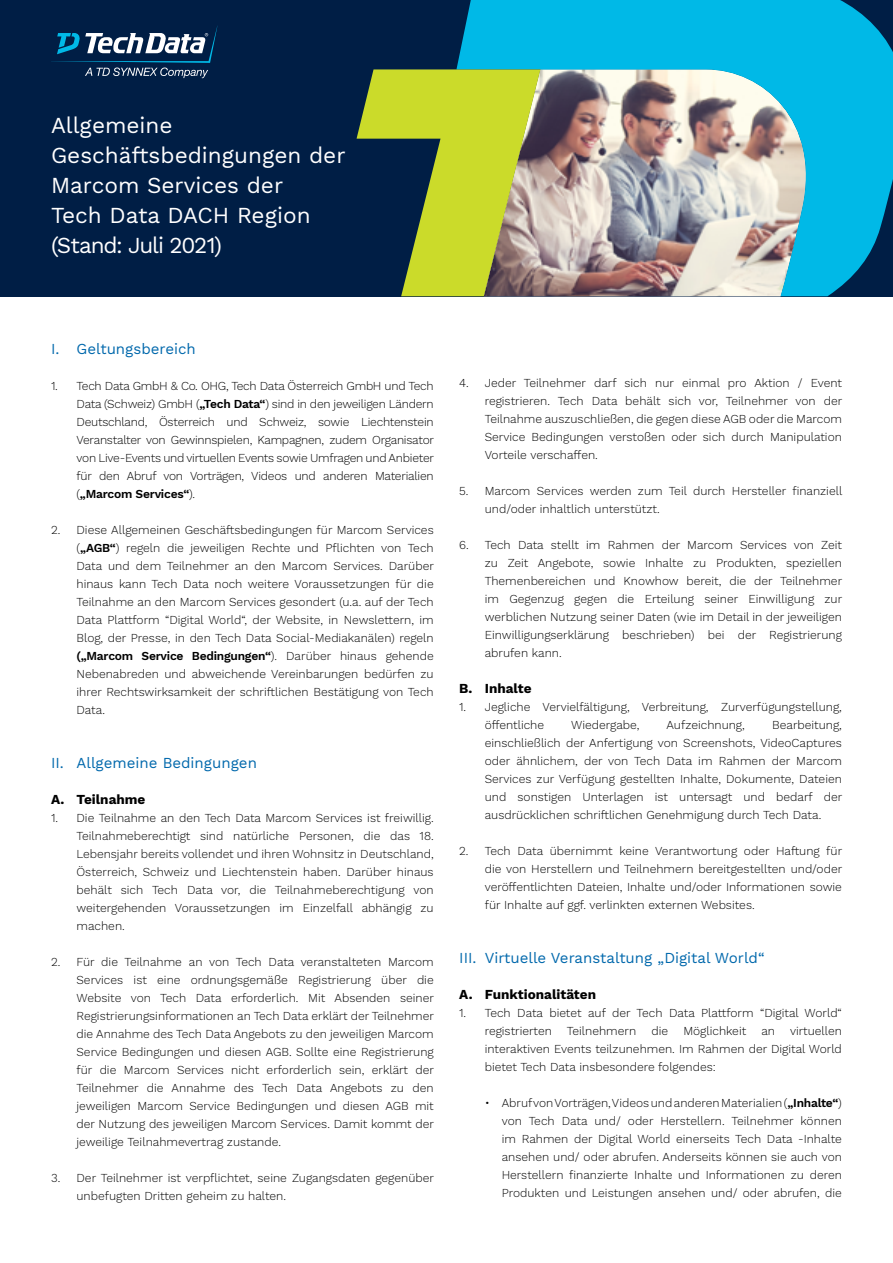
<style>
.page{position:relative;width:893px;height:1263px;background:#fff}
.page>*{position:absolute;margin:0;border:0;box-sizing:border-box;transform-origin:0 0}
.t1{font:22.5px/30px "Work Sans";color:#fff}
.t2{font:15px "Work Sans";color:#0068ac}
.t3{font:700 13.5px "Work Sans";color:#000}
.t4{font:300 12px/18px "Work Sans";color:#000;text-align:justify}
.s1{font-weight:600}
</style>
<div class="page">
<div style="left:0;top:0;width:893px;height:296px;background:#001e45"></div>
<svg style="left:456px;top:0;width:437px;height:296px;background:#60acc1"></svg>
<svg style="left:357px;top:69px;width:183px;height:227px"></svg>
<svg style="left:51px;top:27px;width:166px;height:51px"></svg>
<h1 class="t1" style="left:51px;top:112px;width:296px">Allgemeine<br>Geschäftsbedingungen der<br>Marcom Services der<br>Tech Data DACH Region (Stand: Juli 2021)</h1>
<p class="t2" style="left:51px;top:340px;width:146px">I. Geltungsbereich</p>
<p class="t4" style="left:77px;top:378px;width:359px;text-indent:-26px">1. Tech Data GmbH &amp; Co. OHG, Tech Data Österreich GmbH und Tech Data (Schweiz) GmbH (<span class="s1">„Tech Data“</span>) sind in den jeweiligen Ländern Deutschland, Österreich und Schweiz, sowie Liechtenstein Veranstalter von Gewinnspielen, Kampagnen, zudem Organisator von Live-Events und virtuellen Events sowie Umfragen und Anbieter für den Abruf von Vorträgen, Videos und anderen Materialien (<span class="s1">„Marcom Services“</span>).</p>
<p class="t4" style="left:77px;top:522px;width:359px;text-indent:-26px">2. Diese Allgemeinen Geschäftsbedingungen für Marcom Services (<span class="s1">„AGB“</span>) regeln die jeweiligen Rechte und Pflichten von Tech Data und dem Teilnehmer an den Marcom Services. Darüber hinaus kann Tech Data noch weitere Voraussetzungen für die Teilnahme an den Marcom Services gesondert (u.a. auf der Tech Data Plattform “Digital World“, der Website, in Newslettern, im Blog, der Presse, in den Tech Data Social-Mediakanälen) regeln <span class="s1">(„Marcom Service Bedingungen“</span>). Darüber hinaus gehende Nebenabreden und abweichende Vereinbarungen bedürfen zu ihrer Rechtswirksamkeit der schriftlichen Bestätigung von Tech Data.</p>
<p class="t2" style="left:51px;top:754px;width:207px">II. Allgemeine Bedingungen</p>
<p class="t3" style="left:51px;top:792px;width:96px">A. Teilnahme</p>
<p class="t4" style="left:77px;top:810px;width:359px;text-indent:-26px">1. Die Teilnahme an den Tech Data Marcom Services ist freiwillig.<br>Teilnahmeberechtigt sind natürliche Personen, die das 18.<br>Lebensjahr bereits vollendet und ihren Wohnsitz in Deutschland, Österreich, Schweiz und Liechtenstein haben. Darüber hinaus behält sich Tech Data vor, die Teilnahmeberechtigung von weitergehenden Voraussetzungen im Einzelfall abhängig zu machen.</p>
<p class="t4" style="left:77px;top:954px;width:359px;text-indent:-26px">2. Für die Teilnahme an von Tech Data veranstalteten Marcom Services ist eine ordnungsgemäße Registrierung über die Website von Tech Data erforderlich. Mit Absenden seiner Registrierungsinformationen an Tech Data erklärt der Teilnehmer die Annahme des Tech Data Angebots zu den jeweiligen Marcom Service Bedingungen und diesen AGB. Sollte eine Registrierung für die Marcom Services nicht erforderlich sein, erklärt der Teilnehmer die Annahme des Tech Data Angebots zu den jeweiligen Marcom Service Bedingungen und diesen AGB mit der Nutzung des jeweiligen Marcom Services. Damit kommt der jeweilige Teilnahmevertrag zustande.</p>
<p class="t4" style="left:77px;top:1170px;width:359px;text-indent:-26px">3. Der Teilnehmer ist verpflichtet, seine Zugangsdaten gegenüber unbefugten Dritten geheim zu halten.</p>
<p class="t4" style="left:485px;top:375px;width:359px;text-indent:-26px">4. Jeder Teilnehmer darf sich nur einmal pro Aktion / Event registrieren. Tech Data behält sich vor, Teilnehmer von der Teilnahme auszuschließen, die gegen diese AGB oder die Marcom Service Bedingungen verstoßen oder sich durch Manipulation Vorteile verschaffen.</p>
<p class="t4" style="left:485px;top:483px;width:359px;text-indent:-26px">5. Marcom Services werden zum Teil durch Hersteller finanziell und/oder inhaltlich unterstützt.</p>
<p class="t4" style="left:485px;top:537px;width:359px;text-indent:-26px">6. Tech Data stellt im Rahmen der Marcom Services von Zeit zu Zeit Angebote, sowie Inhalte zu Produkten, speziellen Themenbereichen und Knowhow bereit, die der Teilnehmer im Gegenzug gegen die Erteilung seiner Einwilligung zur werblichen Nutzung seiner Daten (wie im Detail in der jeweiligen Einwilligungserklärung beschrieben) bei der Registrierung abrufen kann.</p>
<p class="t3" style="left:459px;top:681px;width:74px">B. Inhalte</p>
<p class="t4" style="left:485px;top:699px;width:359px;text-indent:-26px">1. Jegliche Vervielfältigung, Verbreitung, Zurverfügungstellung, öffentliche</p>
<p class="t4" style="left:571px;top:717px;width:70px">Wiedergabe,</p>
<p class="t4" style="left:667px;top:717px;width:80px">Aufzeichnung,</p>
<p class="t4" style="left:485px;top:717px;width:359px;text-indent:287px">Bearbeitung, einschließlich der Anfertigung von Screenshots, VideoCaptures oder ähnlichem, der von Tech Data im Rahmen der Marcom Services zur Verfügung gestellten Inhalte, Dokumente, Dateien und sonstigen Unterlagen ist untersagt und bedarf der ausdrücklichen schriftlichen Genehmigung durch Tech Data.</p>
<p class="t4" style="left:485px;top:843px;width:359px;text-indent:-26px">2. Tech Data übernimmt keine Verantwortung oder Haftung für die von Herstellern und Teilnehmern bereitgestellten und/oder veröffentlichten Dateien, Inhalte und/oder Informationen sowie für Inhalte auf ggf. verlinkten externen Websites.</p>
<p class="t2" style="left:459px;top:949px;width:307px">III. Virtuelle Veranstaltung „Digital World“</p>
<p class="t3" style="left:459px;top:987px;width:138px">A. Funktionalitäten</p>
<p class="t4" style="left:485px;top:1005px;width:359px;text-indent:-26px">1. Tech Data bietet auf der Tech Data Plattform “Digital World“ registrierten Teilnehmern</p>
<p class="t4" style="left:485px;top:1023px;width:359px;text-indent:277px">an virtuellen interaktiven Events teilzunehmen. Im Rahmen der Digital World bietet Tech Data insbesondere folgendes:</p>
<p class="t4" style="left:502px;top:1095px;width:342px;text-indent:-17px">• Abruf von Vorträgen, Videos und anderen Materialien (<span class="s1">„Inhalte“</span>) von Tech Data und/ oder Herstellern. Teilnehmer können im Rahmen der Digital World einerseits Tech Data -Inhalte ansehen und/ oder abrufen. Anderseits können sie auch von Herstellern finanzierte Inhalte und Informationen zu deren Produkten und Leistungen ansehen und/ oder abrufen, die</p>
<p class="t4" style="left:651px;top:1023px;width:18px">die</p>
<p class="t4" style="left:683px;top:1023px;width:64px">Möglichkeit</p>
</div>
